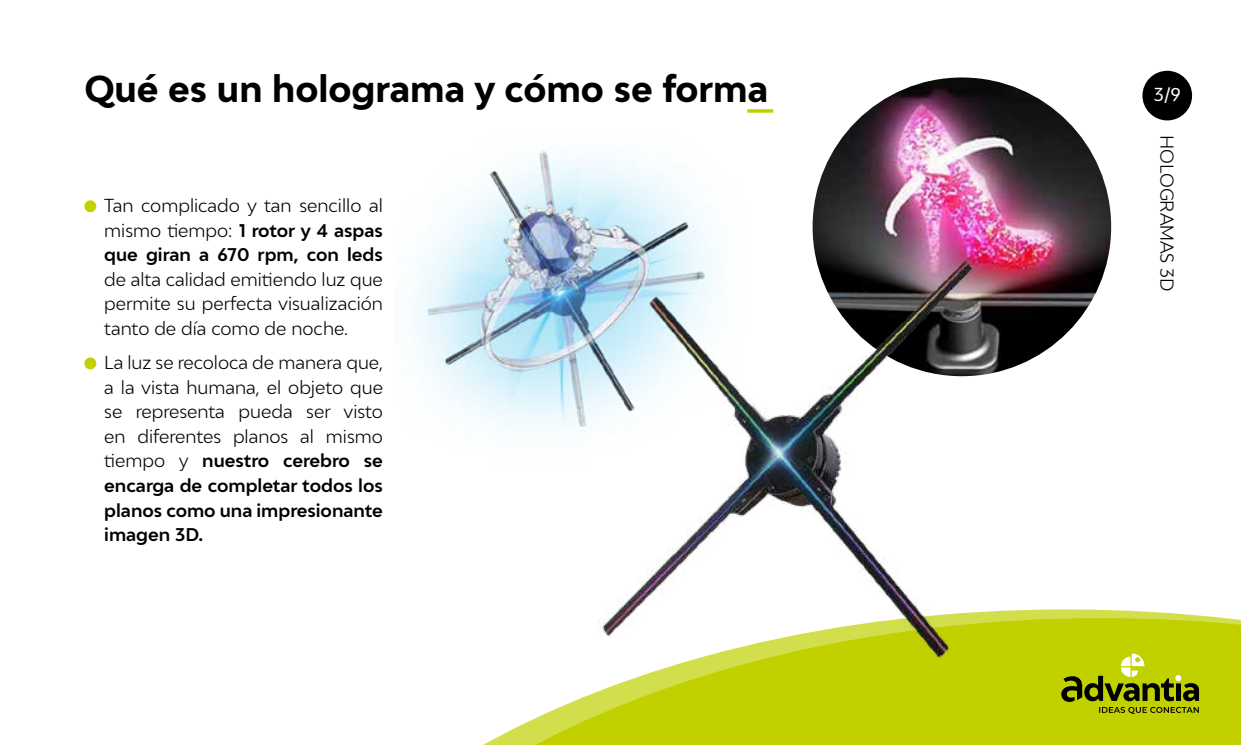
<style>
.page{position:relative;width:1241px;height:745px;background:#fff}
.page>*{position:absolute;margin:0;border:0;box-sizing:border-box;transform-origin:0 0}
.t1{font:700 35px "Adlinnaka";color:#000}
.t2{font:300 17.5px/24.5px "Adlinnaka";color:#000;text-align:justify}
.t3{font:17.5px "Adlinnaka";color:#fff}
.s1{font-weight:600}
</style>
<div class="page">
<svg style="left:485px;top:617px;width:755px;height:127px;fill:#c1d100"></svg>
<img style="left:812px;top:77px;width:298px;height:299px;border-radius:149px">
<div style="left:84px;top:200px;width:12px;height:12px;background:#c1d100;border-radius:50%"></div>
<div style="left:84px;top:357px;width:12px;height:12px;background:#c1d100;border-radius:50%"></div>
<img style="left:415px;top:135px;width:573px;height:543px">
<div style="left:1142px;top:71px;width:49px;height:49px;background:#000;border-radius:50%"></div>
<svg style="left:1061px;top:653px;width:137px;height:60px"></svg>
<svg style="left:747px;top:109px;width:26px;height:4px"></svg>
<h1 class="t1" style="left:84px;top:66px;width:685px">Qué es un holograma y cómo se forma</h1>
<p class="t2" style="left:104px;top:193px;width:280px">Tan complicado y tan sencillo al mismo tiempo: <span class="s1">1 rotor y 4 aspas que giran a 670 rpm, con leds</span></p>
<p class="t2" style="left:104px;top:266px;width:280px">de alta calidad emitiendo luz que permite su perfecta visualización tanto de día como de noche.</p>
<p class="t2" style="left:104px;top:350px;width:280px">La luz se recoloca de manera que, a la vista humana, el objeto que se representa pueda ser visto en diferentes planos al mismo tiempo y <span class="s1">nuestro cerebro se encarga de completar todos los planos como una impresionante imagen 3D.</span></p>
<p class="t3" style="left:1153px;top:83px;width:29px">3/9</p>
<p class="t2" style="left:1179px;top:135px;width:158px;rotate:90deg">HOLOGRAMAS 3D</p>
</div>
